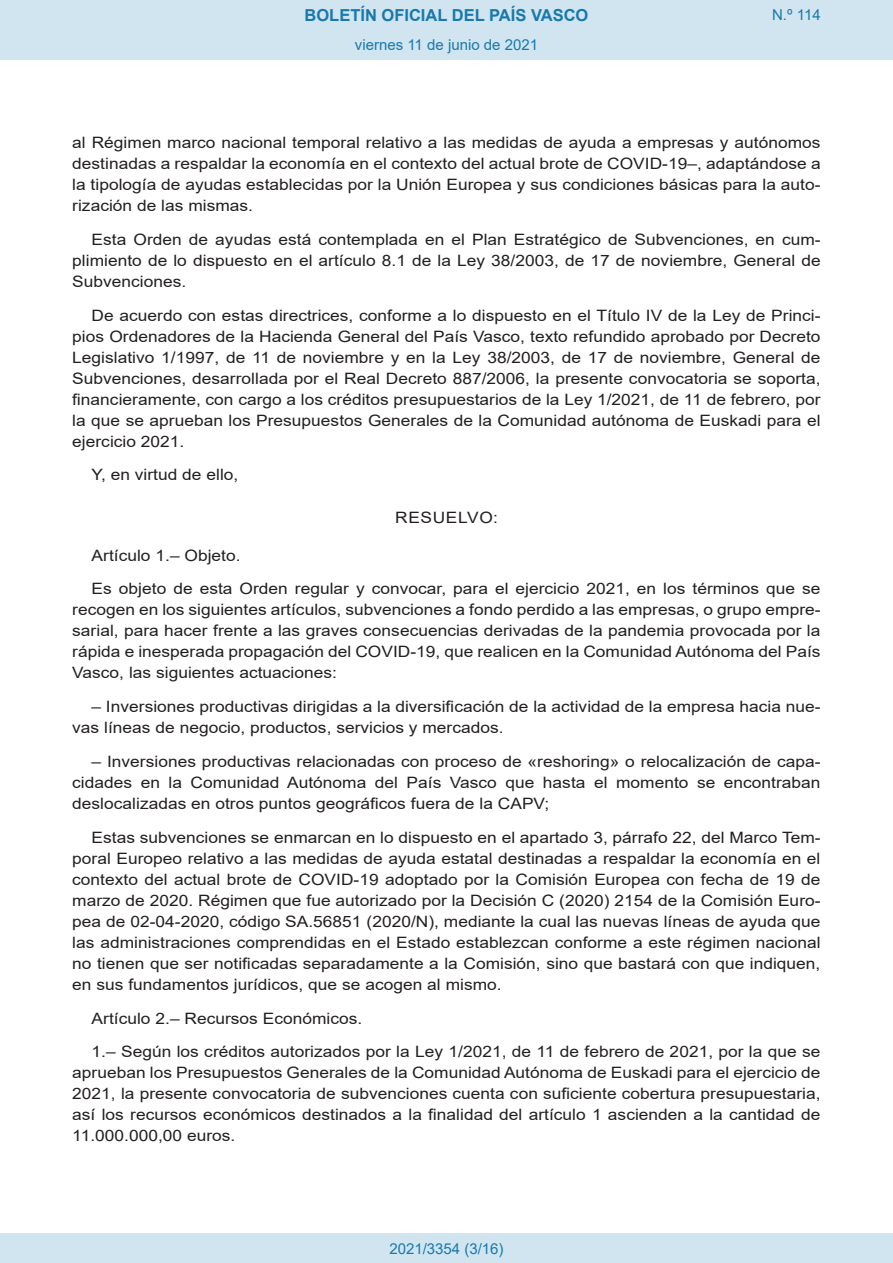
<style>
.page{position:relative;width:893px;height:1263px;background:#fff}
.page>*{position:absolute;margin:0;border:0;box-sizing:border-box;transform-origin:0 0}
.t1{font:700 16.5px "Arial";color:#1879ad}
.BOPVDetalle{font:15.6px/21px "Arial";color:#231f20;text-align:justify;scale:1.11 1}
.BOPVClave{font:15.6px "Arial";letter-spacing:.035em;color:#231f20;scale:1.11 1}
.Paginacion_Centro{font:15px "Arial";color:#1879ad}
</style>
<div class="page">
<div style="left:0;top:0;width:893px;height:60px;background:#d0e5f0"></div>
<div style="left:0;top:1233px;width:893px;height:30px;background:#d0e5f0"></div>
<p class="t1" style="left:305px;top:3px;width:285px">BOLETÍN OFICIAL DEL PAÍS VASCO</p>
<p class="Paginacion_Centro" style="left:355px;top:35px;width:185px">viernes 11 de junio de 2021</p>
<p class="Paginacion_Centro" style="left:772px;top:5px;width:50px">N.º 114</p>
<p class="BOPVDetalle" style="left:72px;top:132px;width:676px">al Régimen marco nacional temporal relativo a las medidas de ayuda a empresas y autónomos destinadas a respaldar la economía en el contexto del actual brote de COVID-19–, adaptándose a la tipología de ayudas establecidas por la Unión Europea y sus condiciones básicas para la auto&shy;rización de las mismas.</p>
<p class="BOPVDetalle" style="left:72px;top:229px;width:676px;text-indent:19px">Esta Orden de ayudas está contemplada en el Plan Estratégico de Subvenciones, en cum&shy;plimiento de lo dispuesto en el artículo 8.1 de la Ley 38/2003, de 17 de noviembre, General de Subvenciones.</p>
<p class="BOPVDetalle" style="left:72px;top:305px;width:676px;text-indent:19px">De acuerdo con estas directrices, conforme a lo dispuesto en el Título IV de la Ley de Princi&shy;pios Ordenadores de la Hacienda General del País Vasco, texto refundido aprobado por Decreto Legislativo 1/1997, de 11 de noviembre y en la Ley 38/2003, de 17 de noviembre, General de Subvenciones, desarrollada por el Real Decreto 887/2006, la presente convocatoria se soporta, financieramente, con cargo a los créditos presupuestarios de la Ley 1/2021, de 11 de febrero, por la que se aprueban los Presupuestos Generales de la Comunidad autónoma de Euskadi para el ejercicio 2021.</p>
<p class="BOPVDetalle" style="left:92px;top:464px;width:134px">Y, en virtud de ello,</p>
<p class="BOPVClave" style="left:395px;top:506px;width:94px">RESUELVO:</p>
<p class="BOPVDetalle" style="left:92px;top:545px;width:136px">Artículo 1.– Objeto.</p>
<p class="BOPVDetalle" style="left:72px;top:578px;width:676px;text-indent:19px">Es objeto de esta Orden regular y convocar, para el ejercicio 2021, en los términos que se recogen en los siguientes artículos, subvenciones a fondo perdido a las empresas, o grupo empre&shy;sarial, para hacer frente a las graves consecuencias derivadas de la pandemia provocada por la rápida e inesperada propagación del COVID-19, que realicen en la Comunidad Autónoma del País Vasco, las siguientes actuaciones:</p>
<p class="BOPVDetalle" style="left:72px;top:696px;width:676px;text-indent:19px">– Inversiones productivas dirigidas a la diversificación de la actividad de la empresa hacia nue&shy;vas líneas de negocio, productos, servicios y mercados.</p>
<p class="BOPVDetalle" style="left:72px;top:751px;width:676px;text-indent:19px">– Inversiones productivas relacionadas con proceso de «reshoring» o relocalización de capa&shy;cidades en la Comunidad Autónoma del País Vasco que hasta el momento se encontraban deslocalizadas en otros puntos geográficos fuera de la CAPV;</p>
<p class="BOPVDetalle" style="left:72px;top:827px;width:676px;text-indent:19px">Estas subvenciones se enmarcan en lo dispuesto en el apartado 3, párrafo 22, del Marco Tem&shy;poral Europeo relativo a las medidas de ayuda estatal destinadas a respaldar la economía en el contexto del actual brote de COVID-19 adoptado por la Comisión Europea con fecha de 19 de marzo de 2020. Régimen que fue autorizado por la Decisión C (2020) 2154 de la Comisión Euro&shy;pea de 02-04-2020, código SA.56851 (2020/N), mediante la cual las nuevas líneas de ayuda que las administraciones comprendidas en el Estado establezcan conforme a este régimen nacional no tienen que ser notificadas separadamente a la Comisión, sino que bastará con que indiquen, en sus fundamentos jurídicos, que se acogen al mismo.</p>
<p class="BOPVDetalle" style="left:92px;top:1007px;width:245px">Artículo 2.– Recursos Económicos.</p>
<p class="BOPVDetalle" style="left:72px;top:1041px;width:676px;text-indent:19px">1.– Según los créditos autorizados por la Ley 1/2021, de 11 de febrero de 2021, por la que se aprueban los Presupuestos Generales de la Comunidad Autónoma de Euskadi para el ejercicio de 2021, la presente convocatoria de subvenciones cuenta con suficiente cobertura presupuestaria, así los recursos económicos destinados a la finalidad del artículo 1 ascienden a la cantidad de 11.000.000,00 euros.</p>
<p class="Paginacion_Centro" style="left:389px;top:1238px;width:116px">2021/3354 (3/16)</p>
</div>
